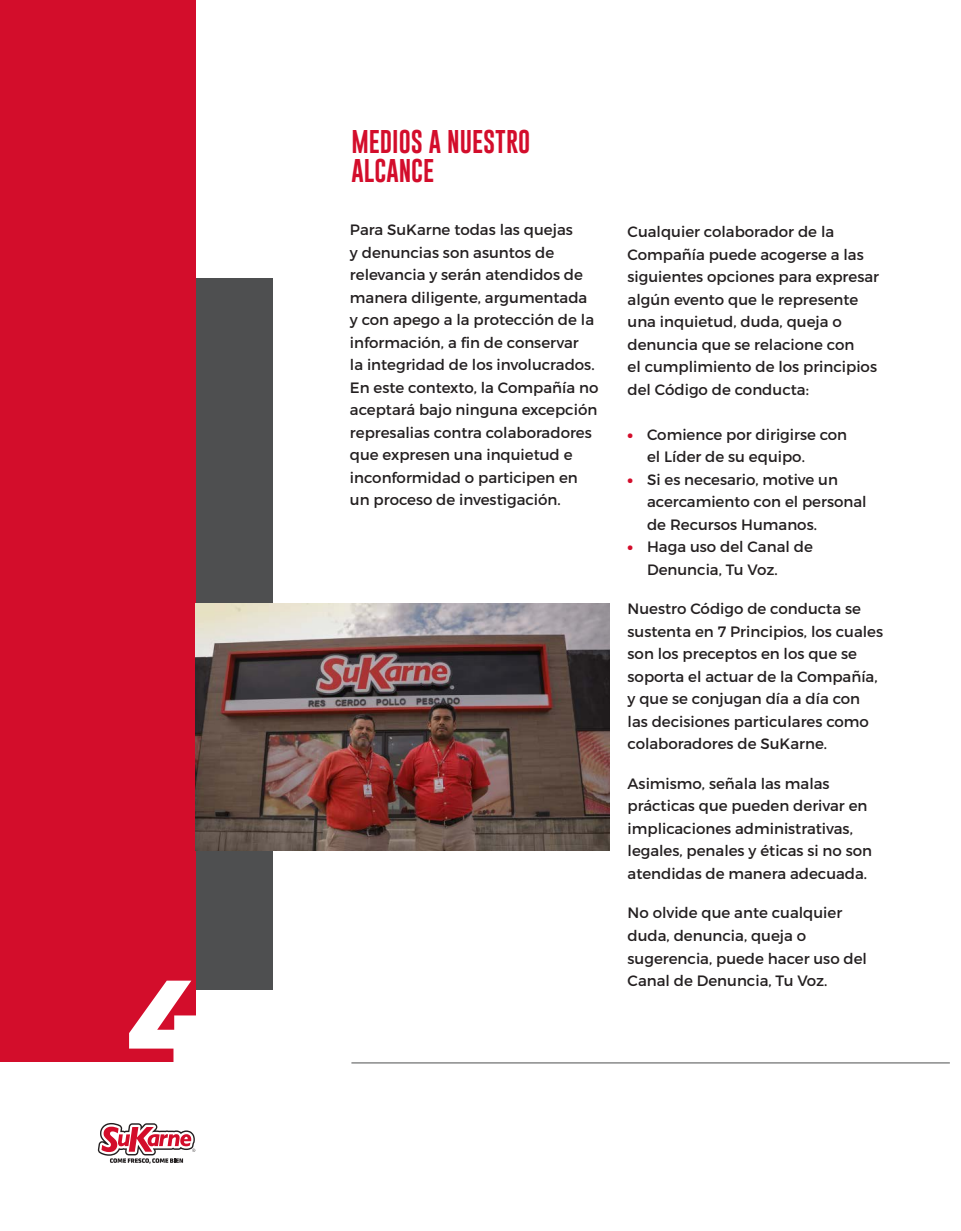
<style>
.page{position:relative;width:961px;height:1231px;background:#fff}
.page>*{position:absolute;margin:0;border:0;box-sizing:border-box;transform-origin:0 0}
.t1{font:800 120px "Montserrat";color:#fff}
.t2{font:24px/28.8px "Gobold";color:#d30d2b}
.t3{font:15px/22.5px "Montserrat";color:#231f20}
.s1{font-weight:900;color:#d30d2b}
</style>
<div class="page">
<div style="left:9px;top:278px;width:264px;height:712px;background:#4e4f50"></div>
<div style="left:0;top:0;width:195px;height:1135px;background:#d30d2b"></div>
<div style="left:0;top:1062px;width:228px;height:169px;background:#fff"></div>
<hr style="left:351px;top:1062px;width:598px;height:1px;background:#4e4f50">
<img style="left:195px;top:603px;width:414px;height:247px">
<svg style="left:98px;top:1123px;width:97px;height:40px"></svg>
<h1 class="t1" style="left:126px;top:934px;width:85px">4</h1>
<h2 class="t2" style="left:351px;top:128px;width:180px">MEDIOS A NUESTRO<br>ALCANCE</h2>
<p class="t3" style="left:350px;top:218px;width:250px">Para SuKarne todas las quejas<br>y denuncias son asuntos de relevancia y serán atendidos de manera diligente, argumentada y con apego a la protección de la información, a fin de conservar<br>la integridad de los involucrados.<br>En este contexto, la Compañía no aceptará bajo ninguna excepción represalias contra colaboradores que expresen una inquietud e inconformidad o participen en un proceso de investigación.</p>
<p class="t3" style="left:627px;top:220px;width:253px">Cualquier colaborador de la<br>Compañía puede acogerse a las siguientes opciones para expresar algún evento que le represente una inquietud, duda, queja o denuncia que se relacione con<br>el cumplimiento de los principios del Código de conducta:</p>
<p class="t3" style="left:647px;top:423px;width:202px;text-indent:-20px"><span class="s1">•</span> Comience por dirigirse con el Líder de su equipo.</p>
<p class="t3" style="left:647px;top:468px;width:221px;text-indent:-20px"><span class="s1">•</span> Si es necesario, motive un acercamiento con el personal de Recursos Humanos.</p>
<p class="t3" style="left:647px;top:535px;width:167px;text-indent:-20px"><span class="s1">•</span> Haga uso del Canal de<br>Denuncia, Tu Voz.</p>
<p class="t3" style="left:627px;top:597px;width:257px">Nuestro Código de conducta se sustenta en 7 Principios, los cuales son los preceptos en los que se soporta el actuar de la Compañía, y que se conjugan día a día con las decisiones particulares como colaboradores de SuKarne.</p>
<p class="t3" style="left:627px;top:772px;width:246px">Asimismo, señala las malas prácticas que pueden derivar en implicaciones administrativas, legales, penales y éticas si no son atendidas de manera adecuada.</p>
<p class="t3" style="left:627px;top:902px;width:241px">No olvide que ante cualquier duda, denuncia, queja o sugerencia, puede hacer uso del<br>Canal de Denuncia, Tu Voz.</p>
</div>
